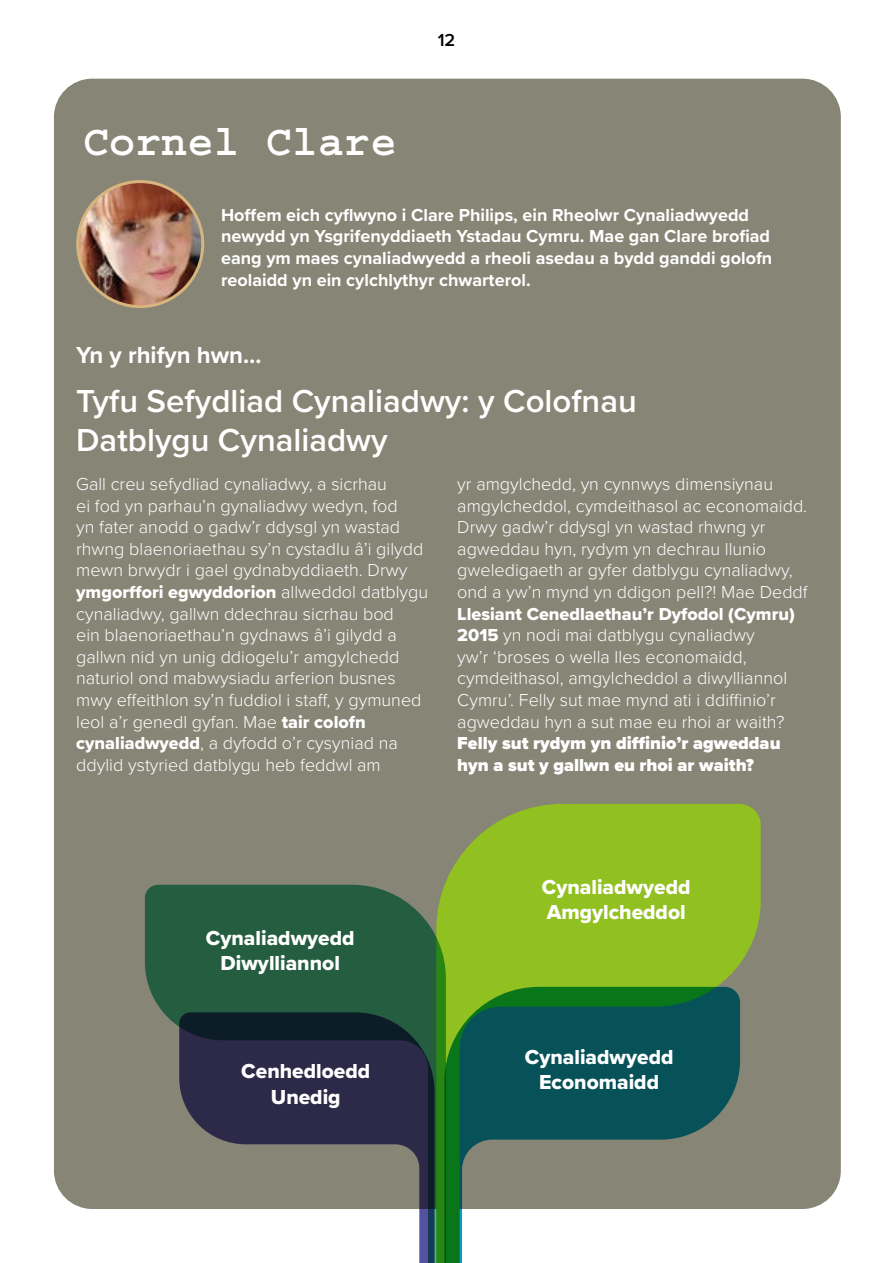
<style>
.page{position:relative;width:893px;height:1263px;background:#fff}
.page>*{position:absolute;margin:0;border:0;box-sizing:border-box;transform-origin:0 0}
.Edition{font:700 43.5px "Courier Std";color:#fff}
.Sub_sub_heading_14_p{font:600 33px/39.6px "Proxima Nova";color:#fff}
.Edition-2{font:700 24px "Proxima Nova";color:#fff}
.Body_Text{font:21px/25.2px "Proxima Nova Extrabld";color:#fff;text-align:center}
.Body_Text-2{font:300 18px/21.6px "Proxima Nova";color:#fff}
.Body_Text-3{font:700 18px/21.6px "Proxima Nova";color:#fff}
.Page_Number_Riight{font:600 18px "Proxima Nova";color:#000}
.s1{font-family:"Proxima Nova Extrabld";font-weight:400}
.s2{font-weight:900}
</style>
<div class="page">
<div style="left:54px;top:79px;width:787px;height:1130px;background:#878575;border-radius:38px"></div>
<img style="left:80px;top:182px;width:122px;height:125px">
<div style="left:76px;top:180px;width:128px;height:128px;border:3px solid #d8b47e;border-radius:50%"></div>
<svg style="left:444px;top:804px;width:317px;height:183px;fill:#91c021"></svg>
<svg style="left:145px;top:885px;width:301px;height:378px;fill:#255d41"></svg>
<svg style="left:444px;top:987px;width:296px;height:276px"></svg>
<svg style="left:179px;top:1012px;width:256px;height:251px"></svg>
<p class="Edition" style="left:83px;top:118px;width:315px">Cornel Clare</p>
<p class="Page_Number_Riight" style="left:438px;top:27px;width:19px">12</p>
<p class="Body_Text-3" style="left:221px;top:204px;width:553px">Hoffem eich cyflwyno i Clare Philips, ein Rheolwr Cynaliadwyedd newydd yn Ysgrifenyddiaeth Ystadau Cymru. Mae gan Clare brofiad eang ym maes cynaliadwyedd a rheoli asedau a bydd ganddi golofn reolaidd yn ein cylchlythyr chwarterol.</p>
<p class="Edition-2" style="left:76px;top:337px;width:187px">Yn y rhifyn hwn…</p>
<p class="Sub_sub_heading_14_p" style="left:76px;top:380px;width:562px">Tyfu Sefydliad Cynaliadwy: y Colofnau<br>Datblygu Cynaliadwy</p>
<p class="Body_Text-2" style="left:76px;top:472px;width:353px">Gall creu sefydliad cynaliadwy, a sicrhau<br>ei fod yn parhau’n gynaliadwy wedyn, fod<br>yn fater anodd o gadw’r ddysgl yn wastad rhwng blaenoriaethau sy’n cystadlu â’i gilydd mewn brwydr i gael gydnabyddiaeth. Drwy <span class="s1">ymgorffori egwyddorion</span> allweddol datblygu cynaliadwy, gallwn ddechrau sicrhau bod<br>ein blaenoriaethau’n gydnaws â’i gilydd a gallwn nid yn unig ddiogelu’r amgylchedd naturiol ond mabwysiadu arferion busnes mwy effeithlon sy’n fuddiol i staff, y gymuned leol a’r genedl gyfan. Mae <span class="s1">tair colofn cynaliadwyedd</span>, a dyfodd o’r cysyniad na ddylid ystyried datblygu heb feddwl am</p>
<p class="Body_Text-2" style="left:457px;top:472px;width:352px">yr amgylchedd, yn cynnwys dimensiynau amgylcheddol, cymdeithasol ac economaidd.<br>Drwy gadw’r ddysgl yn wastad rhwng yr agweddau hyn, rydym yn dechrau llunio gweledigaeth ar gyfer datblygu cynaliadwy, ond a yw’n mynd yn ddigon pell?! Mae Deddf <span class="s1">Llesiant Cenedlaethau’r Dyfodol (Cymru)<br>2015</span> yn nodi mai datblygu cynaliadwy<br>yw’r ‘broses o wella lles economaidd, cymdeithasol, amgylcheddol a diwylliannol Cymru’. Felly sut mae mynd ati i ddiffinio’r agweddau hyn a sut mae eu rhoi ar waith?<br><span class="s2">Felly sut rydym yn diffinio’r agweddau hyn a sut y gallwn eu rhoi ar waith?</span></p>
<p class="Body_Text" style="left:206px;top:925px;width:150px">Cynaliadwyedd<br>Diwylliannol</p>
<p class="Body_Text" style="left:241px;top:1058px;width:130px">Cenhedloedd<br>Unedig</p>
<p class="Body_Text" style="left:542px;top:874px;width:150px;text-align:left">Cynaliadwyedd<br>Amgylcheddol</p>
<p class="Body_Text" style="left:525px;top:1044px;width:150px">Cynaliadwyedd<br>Economaidd</p>
</div>
